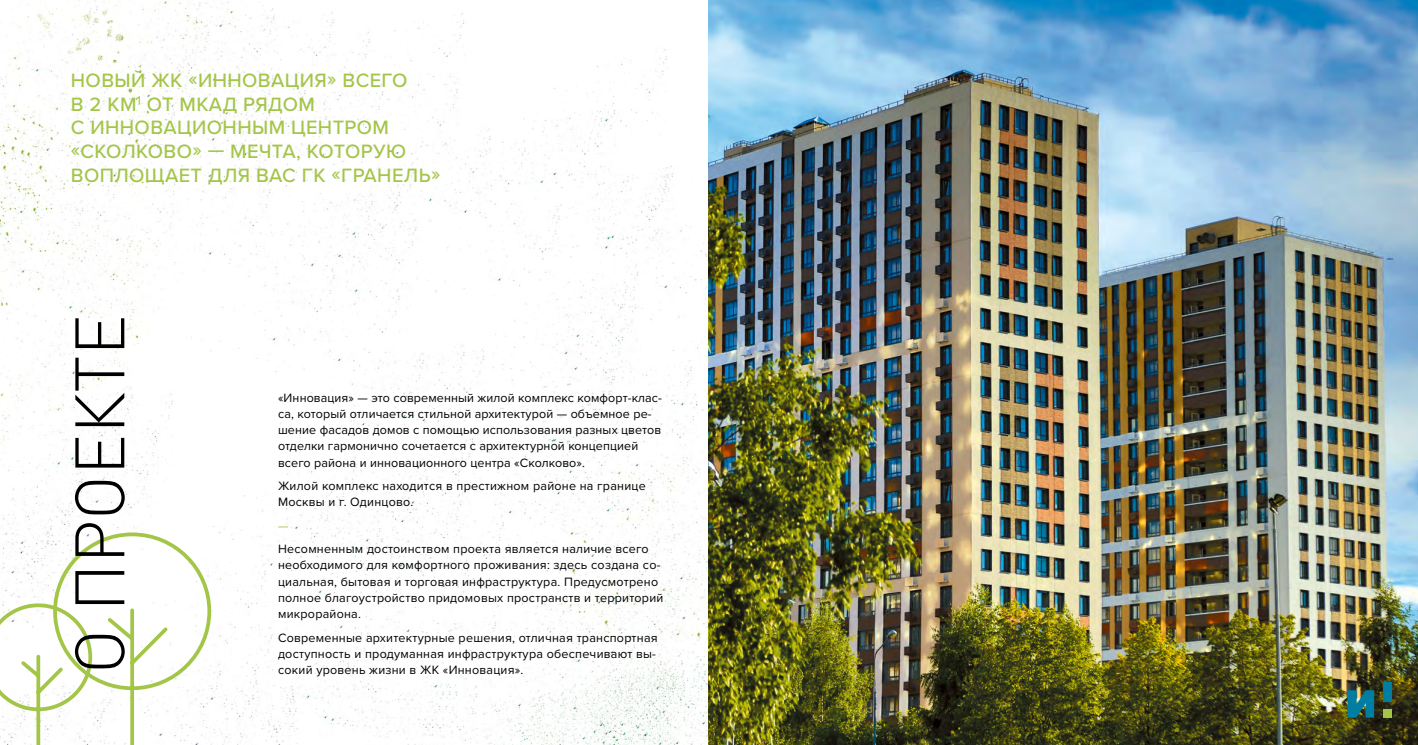
<style>
.page{position:relative;width:1418px;height:745px;background:#fff}
.page>*{position:absolute;margin:0;border:0;box-sizing:border-box;transform-origin:0 0}
.t1{font:300 68.75px "DIN Pro";color:#000}
.t2{font:500 20px/23.8px "Proxima Nova";letter-spacing:.02em;color:#a3c548}
.t3{font:12.5px/16.2px "Proxima Nova";letter-spacing:.02em;color:#000}
.t4{font:12.5px "Proxima Nova";color:#a3c548}
</style>
<div class="page">
<img style="left:0;top:0;width:709px;height:744px">
<svg style="left:0;top:530px;width:213px;height:214px"></svg>
<img style="left:709px;top:0;width:708px;height:744px">
<svg style="left:1347px;top:689px;width:27px;height:28px"></svg>
<div style="left:1383px;top:681px;width:8px;height:20px;background:#007da2"></div>
<div style="left:1383px;top:709px;width:8px;height:8px;background:#a3c548"></div>
<h2 class="t2" style="left:71px;top:69px;width:371px">НОВЫЙ ЖК «ИННОВАЦИЯ» ВСЕГО<br>В 2 КМ<sup>1</sup> ОТ МКАД РЯДОМ<br>С ИННОВАЦИОННЫМ ЦЕНТРОМ «СКОЛКОВО» — МЕЧТА, КОТОРУЮ<br>ВОПЛОЩАЕТ ДЛЯ ВАС ГК «ГРАНЕЛЬ»</h2>
<h1 class="t1" style="left:53px;top:673px;width:361px;rotate:-90deg">О ПРОЕКТЕ</h1>
<p class="t3" style="left:278px;top:389px;width:385px">«Инновация» — это современный жилой комплекс комфорт-клас&shy;са, который отличается стильной архитектурой — объемное ре&shy;шение фасадов домов с помощью использования разных цветов отделки гармонично сочетается с архитектурной концепцией всего района и инновационного центра «Сколково».</p>
<p class="t3" style="left:278px;top:477px;width:369px">Жилой комплекс находится в престижном районе на границе<br>Москвы и г. Одинцово.</p>
<p class="t4" style="left:278px;top:517px;width:12px">—</p>
<p class="t3" style="left:278px;top:540px;width:387px">Несомненным достоинством проекта является наличие всего необходимого для комфортного проживания: здесь создана со&shy;циальная, бытовая и торговая инфраструктура. Предусмотрено полное благоустройство придомовых пространств и территорий микрорайона.</p>
<p class="t3" style="left:278px;top:629px;width:381px">Современные архитектурные решения, отличная транспортная доступность и продуманная инфраструктура обеспечивают вы&shy;сокий уровень жизни в ЖК «Инновация».</p>
</div>
